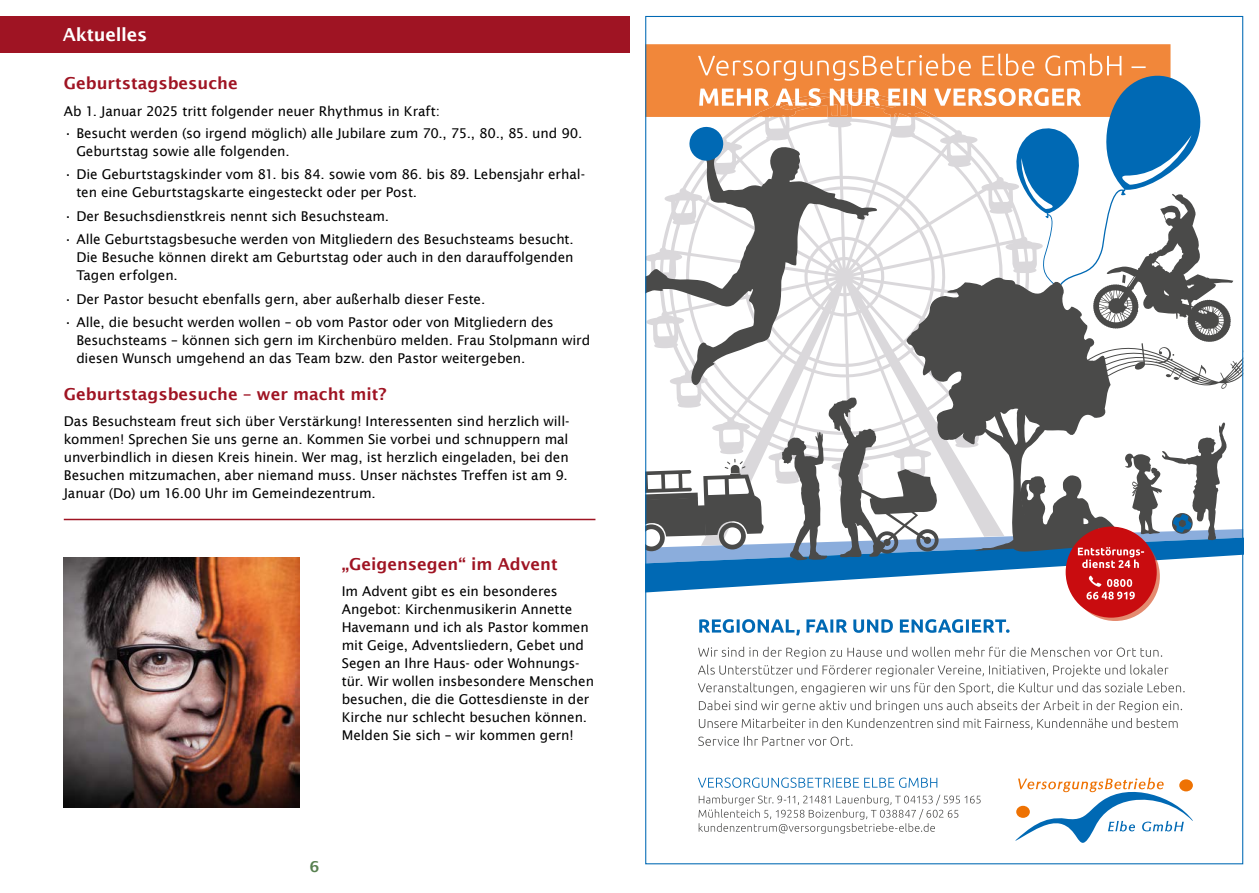
<style>
.page{position:relative;width:1259px;height:893px;background:#fff}
.page>*{position:absolute;margin:0;border:0;box-sizing:border-box;transform-origin:0 0}
.t1{font:600 18px "Lucida Sans";letter-spacing:-.015em;color:#fff}
.t2{font:600 16.5px "Lucida Sans";color:#9f1423}
.t3{font:600 15px "Lucida Sans";color:#57804f}
.t4{font:13.5px/18px "Lucida Sans";letter-spacing:-.005em;color:#000}
</style>
<div class="page">
<div style="left:0;top:16px;width:629px;height:36px;background:#9f1423"></div>
<svg style="left:1015px;top:778px;width:177px;height:65px"></svg>
<svg style="left:698px;top:795px;width:282px;height:39px"></svg>
<svg style="left:698px;top:778px;width:239px;height:10px"></svg>
<svg style="left:698px;top:736px;width:154px;height:10px"></svg>
<svg style="left:699px;top:718px;width:478px;height:12px"></svg>
<svg style="left:698px;top:647px;width:486px;height:65px"></svg>
<svg style="left:645px;top:44px;width:599px;height:592px"></svg>
<hr style="left:64px;top:519px;width:531px;height:1px;background:#9f1423">
<img style="left:64px;top:557px;width:235px;height:251px">
<h1 class="t1" style="left:63px;top:24px;width:86px">Aktuelles</h1>
<p class="t2" style="left:64px;top:74px;width:175px">Geburtstagsbesuche</p>
<p class="t4" style="left:64px;top:102px;width:378px">Ab 1. Januar 2025 tritt folgender neuer Rhythmus in Kraft:</p>
<p class="t4" style="left:76px;top:124px;width:507px;text-indent:-13px">• Besucht werden (so irgend möglich) alle Jubilare zum 70., 75., 80., 85. und 90.<br>Geburtstag sowie alle folgenden.</p>
<p class="t4" style="left:76px;top:166px;width:510px;text-indent:-13px">• Die Geburtstagskinder vom 81. bis 84. sowie vom 86. bis 89. Lebensjahr erhal&shy;ten eine Geburtstagskarte eingesteckt oder per Post.</p>
<p class="t4" style="left:64px;top:207px;width:327px">• Der Besuchsdienstkreis nennt sich Besuchsteam.</p>
<p class="t4" style="left:76px;top:230px;width:499px;text-align:justify;text-indent:-13px">• Alle Geburtstagsbesuche werden von Mitgliedern des Besuchsteams besucht.<br>Die Besuche können direkt am Geburtstag oder auch in den darauffolgenden Tagen erfolgen.</p>
<p class="t4" style="left:64px;top:290px;width:423px">• Der Pastor besucht ebenfalls gern, aber außerhalb dieser Feste.</p>
<p class="t4" style="left:76px;top:313px;width:515px;text-indent:-13px">• Alle, die besucht werden wollen – ob vom Pastor oder von Mitgliedern des<br>Besuchsteams – können sich gern im Kirchenbüro melden. Frau Stolpmann wird diesen Wunsch umgehend an das Team bzw. den Pastor weitergeben.</p>
<p class="t2" style="left:64px;top:385px;width:324px">Geburtstagsbesuche – wer macht mit?</p>
<p class="t4" style="left:64px;top:412px;width:507px">Das Besuchsteam freut sich über Verstärkung! Interessenten sind herzlich will&shy;kommen! Sprechen Sie uns gerne an. Kommen Sie vorbei und schnuppern mal unverbindlich in diesen Kreis hinein. Wer mag, ist herzlich eingeladen, bei den Besuchen mitzumachen, aber niemand muss. Unser nächstes Treffen ist am 9.<br>Januar (Do) um 16.00 Uhr im Gemeindezentrum.</p>
<p class="t2" style="left:342px;top:554px;width:218px">„Geigensegen“ im Advent</p>
<p class="t4" style="left:342px;top:582px;width:254px">Im Advent gibt es ein besonderes Angebot: Kirchenmusikerin Annette Havemann und ich als Pastor kommen mit Geige, Adventsliedern, Gebet und Segen an Ihre Haus- oder Wohnungs&shy;tür. Wir wollen insbesondere Menschen besuchen, die die Gottesdienste in der Kirche nur schlecht besuchen können.<br>Melden Sie sich – wir kommen gern!</p>
<p class="t3" style="left:310px;top:858px;width:11px">6</p>
</div>
